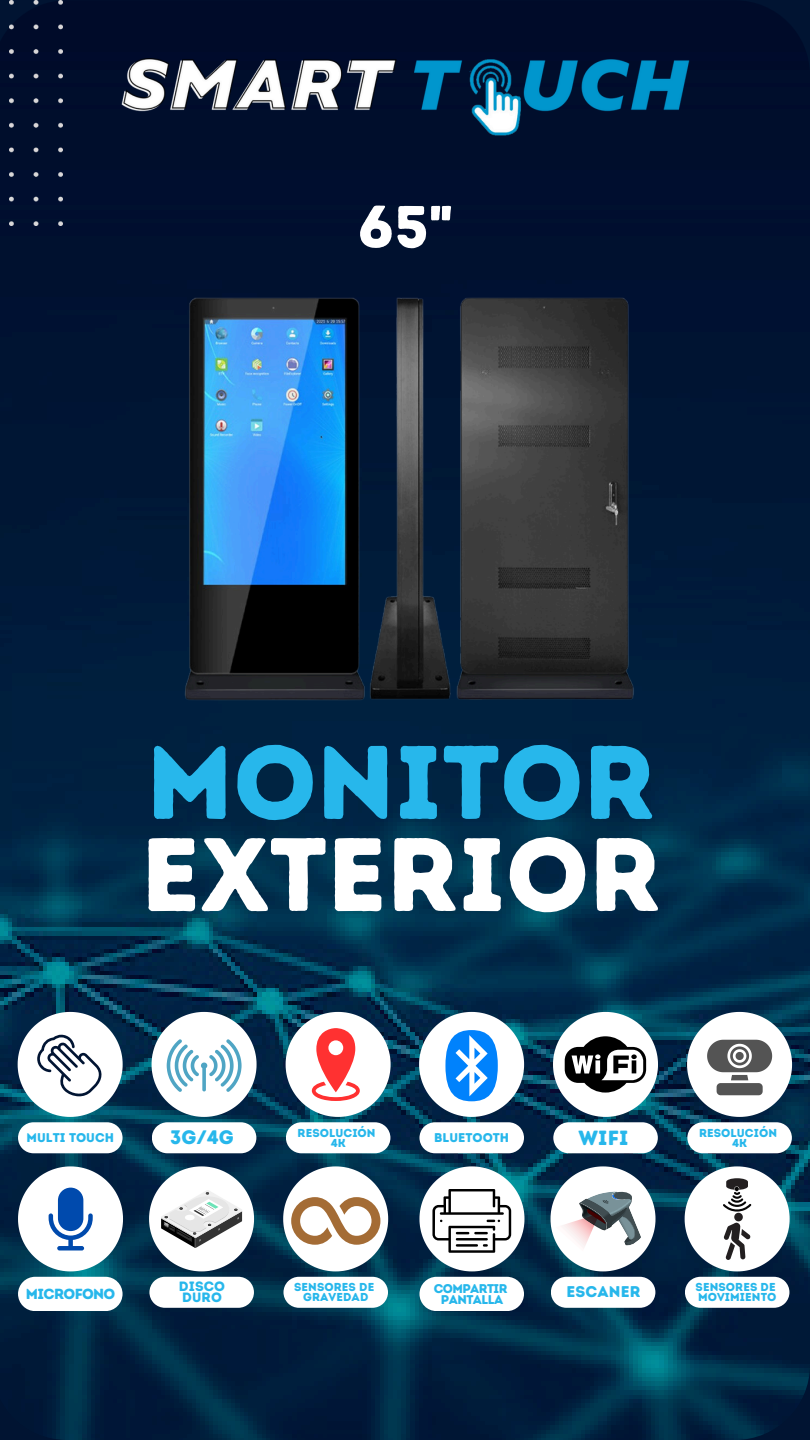
<style>
.page{position:relative;width:810px;height:1440px;background:#fff}
.page>*{position:absolute;margin:0;border:0;box-sizing:border-box;transform-origin:0 0}
.t1{font:104.1px/92.2px "Intro Rust Base";color:#fff}
.t2{font:59px "Intro Rust Base";color:#fff}
.t3{font:20.5px "Intro Rust Base";color:#27b7eb}
.t4{font:19.5px "Intro Rust Base";color:#27b7eb}
.t5{font:15.5px "Intro Rust Base";letter-spacing:.005em;color:#27b7eb}
.t6{font:14.7px "Intro Rust Base";letter-spacing:-.045em;color:#27b7eb}
.t7{font:13.5px/11.2px "Intro Rust Base";letter-spacing:.005em;color:#27b7eb}
.t8{font:12.7px "Intro Rust Base";color:#27b7eb}
.t9{font:12.7px "Intro Rust Base";letter-spacing:-.045em;color:#27b7eb}
.t10{font:11.5px "Intro Rust Base";letter-spacing:.005em;color:#27b7eb}
.s1{color:#27b7eb}
</style>
<div class="page">
<img style="left:0;top:0;width:810px;height:1440px">
<div style="left:10px;top:0;width:52px;height:225px;background:#000e2c"></div>
<svg style="left:18px;top:1012px;width:105px;height:141px"></svg>
<div style="left:18px;top:1277px;width:105px;height:34px;background:#fff;border-radius:17px"></div>
<svg style="left:149px;top:1277px;width:105px;height:31px"></svg>
<svg style="left:283px;top:1277px;width:105px;height:31px"></svg>
<img style="left:102px;top:20px;width:606px;height:135px">
<img style="left:172px;top:276px;width:473px;height:429px">
<div style="left:419px;top:1277px;width:105px;height:34px;background:#fff;border-radius:17px"></div>
<svg style="left:551px;top:1277px;width:104px;height:31px"></svg>
<svg style="left:685px;top:1277px;width:104px;height:31px"></svg>
<svg style="left:152px;top:1012px;width:105px;height:141px"></svg>
<svg style="left:286px;top:1012px;width:105px;height:141px"></svg>
<svg style="left:419px;top:1012px;width:105px;height:141px"></svg>
<svg style="left:553px;top:1012px;width:105px;height:141px"></svg>
<svg style="left:687px;top:1012px;width:105px;height:141px"></svg>
<svg style="left:18px;top:1166px;width:105px;height:105px"></svg>
<svg style="left:149px;top:1166px;width:105px;height:105px"></svg>
<svg style="left:283px;top:1166px;width:105px;height:105px"></svg>
<svg style="left:419px;top:1166px;width:105px;height:105px"></svg>
<svg style="left:551px;top:1166px;width:105px;height:105px"></svg>
<svg style="left:685px;top:1166px;width:105px;height:105px"></svg>
<p class="t2" style="left:358px;top:191px;width:96px">65"</p>
<p class="t1" style="left:141px;top:736px;width:522px"><span class="s1">MONITOR<br></span>EXTERIOR</p>
<p class="t8" style="left:27px;top:1130px;width:89px">MULTI TOUCH</p>
<h2 class="t4" style="left:170px;top:1126px;width:65px">3G/4G</h2>
<p class="t10" style="left:298px;top:1126px;width:80px">RESOLUCIÓN</p>
<h1 class="t10" style="left:331px;top:1136px;width:17px">4K</h1>
<p class="t8" style="left:434px;top:1130px;width:76px">BLUETOOTH</p>
<h5 class="t3" style="left:579px;top:1126px;width:51px">WIFI</h5>
<p class="t10" style="left:699px;top:1126px;width:80px">RESOLUCIÓN</p>
<p class="t10" style="left:732px;top:1136px;width:17px">4K</p>
<p class="t6" style="left:26px;top:1285px;width:91px">MICROFONO</p>
<p class="t7" style="left:179px;top:1280px;width:48px">DISCO<br>DURO</p>
<p class="t10" style="left:294px;top:1280px;width:82px">SENSORES DE</p>
<p class="t10" style="left:303px;top:1290px;width:67px">GRAVEDAD</p>
<h3 class="t9" style="left:434px;top:1280px;width:75px">COMPARTIR</h3>
<p class="t9" style="left:441px;top:1292px;width:64px">PANTALLA</p>
<p class="t5" style="left:567px;top:1282px;width:75px">ESCANER</p>
<p class="t10" style="left:696px;top:1280px;width:82px">SENSORES DE</p>
<p class="t10" style="left:698px;top:1290px;width:80px">MOVIMIENTO</p>
</div>
